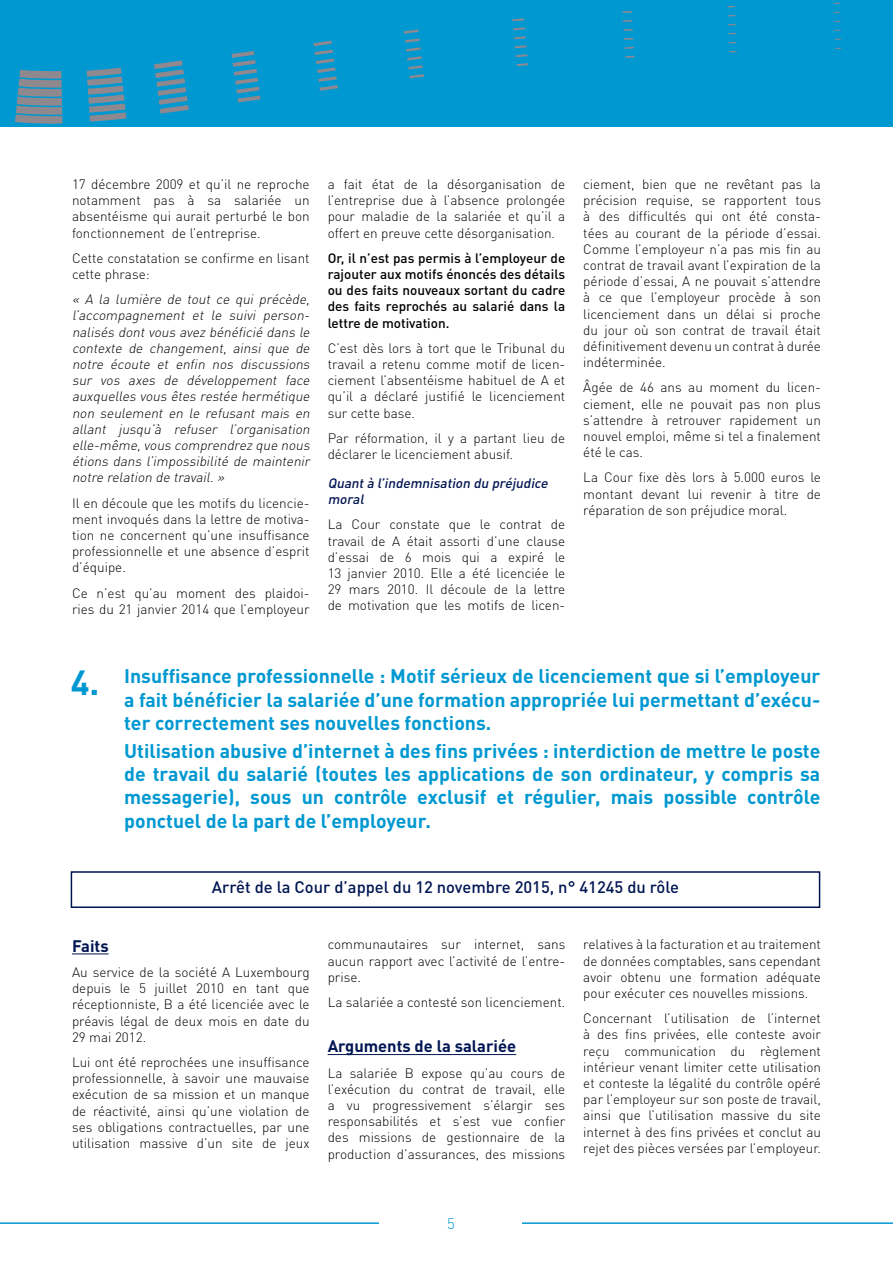
<style>
.page{position:relative;width:893px;height:1263px;background:#fff}
.page>*{position:absolute;margin:0;border:0;box-sizing:border-box;transform-origin:0 0}
.t1{font:700 34.5px "DIN Pro";color:#0098d1}
.t2{font:700 19.5px/23.4px "DIN Pro";color:#0098d1;text-align:justify}
.t3{font:500 16.5px "DIN Pro";color:#001652}
.t4{font:700 16.5px "DIN Pro";color:#001552}
.t5{font:300 15px "DIN Pro";color:#0098d1}
.t6{font:300 13.5px/16.2px "DIN Pro";color:#000;text-align:justify}
.t7{font:italic 300 13.5px/16.2px "DIN Pro";color:#000;text-align:justify}
.t8{font:500 13.5px/16.2px "DIN Pro";color:#000;text-align:justify}
.t9{font:italic 500 13.5px/16.2px "DIN Pro";color:#001552}
</style>
<div class="page">
<hr style="left:0;top:1222px;width:893px;height:2px;background:#0098d1">
<div style="left:380px;top:1217px;width:142px;height:46px;background:#fff"></div>
<hr style="left:0;top:0;width:1px;height:126px;background:#0098d1">
<div style="left:1px;top:0;width:892px;height:126px;background:#0098d1"></div>
<svg style="left:512px;top:18px;width:13px;height:3px"></svg>
<svg style="left:622px;top:11px;width:10px;height:2px"></svg>
<svg style="left:513px;top:27px;width:12px;height:3px"></svg>
<svg style="left:623px;top:20px;width:10px;height:2px"></svg>
<svg style="left:514px;top:36px;width:12px;height:3px"></svg>
<svg style="left:623px;top:29px;width:10px;height:2px"></svg>
<svg style="left:515px;top:45px;width:12px;height:3px"></svg>
<svg style="left:624px;top:38px;width:10px;height:2px"></svg>
<svg style="left:516px;top:54px;width:12px;height:3px"></svg>
<svg style="left:625px;top:47px;width:9px;height:2px"></svg>
<svg style="left:15px;top:70px;width:48px;height:54px;background:#6e8b9e"></svg>
<svg style="left:87px;top:68px;width:40px;height:54px"></svg>
<svg style="left:154px;top:60px;width:35px;height:54px"></svg>
<svg style="left:231px;top:51px;width:30px;height:51px"></svg>
<svg style="left:313px;top:41px;width:25px;height:50px"></svg>
<svg style="left:404px;top:29px;width:20px;height:49px"></svg>
<svg style="left:516px;top:63px;width:13px;height:3px"></svg>
<svg style="left:625px;top:56px;width:10px;height:2px"></svg>
<div style="left:71px;top:871px;width:749px;height:37px;border:2px solid #001552"></div>
<hr style="left:72px;top:953px;width:37px;height:1px;background:#001552">
<hr style="left:328px;top:1054px;width:188px;height:1px;background:#001552">
<p class="t6" style="left:72px;top:175px;width:239px">17 décembre 2009 et qu’il ne reproche notamment pas à sa salariée un absentéisme qui aurait perturbé le bon fonctionnement de l’entreprise.</p>
<p class="t6" style="left:72px;top:249px;width:239px">Cette constatation se confirme en lisant cette phrase:</p>
<p class="t7" style="left:72px;top:291px;width:242px">« A la lumière de tout ce qui précède, l’accompagnement et le suivi person&shy;nalisés dont vous avez bénéficié dans le contexte de changement, ainsi que de notre écoute et enfin nos discussions sur vos axes de développement face auxquelles vous êtes restée hermétique non seulement en le refusant mais en allant jusqu’à refuser l’organisation elle-même,vous comprendrez que nous étions dans l’impossibilité de maintenir notre relation de travail.»</p>
<p class="t6" style="left:72px;top:494px;width:239px">Il en découle que les motifs du licencie&shy;ment invoqués dans la lettre de motiva&shy;tion ne concernent qu’une insuffisance professionnelle et une absence d’esprit d’équipe.</p>
<p class="t6" style="left:72px;top:584px;width:239px">Ce n’est qu’au moment des plaidoi&shy;ries du 21 janvier 2014 que l’employeur</p>
<p class="t6" style="left:328px;top:175px;width:239px">a fait état de la désorganisation de l’entreprise due à l’absence prolongée pour maladie de la salariée et qu’il a offert en preuve cette désorganisation.</p>
<p class="t8" style="left:328px;top:249px;width:239px">Or, il n’est pas permis à l’employeur de rajouter aux motifs énoncés des détails ou des faits nouveaux sortant du cadre des faits reprochés au salarié dans la lettre de motivation.</p>
<p class="t6" style="left:328px;top:339px;width:239px">C’est dès lors à tort que le Tribunal du travail a retenu comme motif de licen&shy;ciement l’absentéisme habituel de A et qu’il a déclaré justifié le licenciement sur cette base.</p>
<p class="t6" style="left:328px;top:429px;width:239px">Par réformation, il y a partant lieu de déclarer le licenciement abusif.</p>
<p class="t9" style="left:328px;top:474px;width:225px">Quantà l’indemnisation du préjudice moral</p>
<p class="t6" style="left:328px;top:516px;width:239px">La Cour constate que le contrat de travail de A était assorti d’une clause d’essai de 6 mois qui a expiré le 13 janvier 2010. Elle a été licenciée le 29 mars 2010. Il découle de la lettre de motivation que les motifs de licen-</p>
<p class="t6" style="left:583px;top:175px;width:239px">ciement, bien que ne revêtant pas la précision requise, se rapportent tous à des difficultés qui ont été consta&shy;tées au courant de la période d’essai.<br>Comme l’employeur n’a pas mis fin au contrat de travail avant l’expiration de la période d’essai, A ne pouvait s’attendre à ce que l’employeur procède à son licenciement dans un délai si proche du jour où son contrat de travail était définitivement devenu un contrat à durée indéterminée.</p>
<p class="t6" style="left:583px;top:379px;width:239px">Âgée de 46 ans au moment du licen&shy;ciement, elle ne pouvait pas non plus s’attendre à retrouver rapidement un nouvel emploi, même si tel a finalement été le cas.</p>
<p class="t6" style="left:583px;top:469px;width:239px">La Cour fixe dès lors à 5.000 euros le montant devant lui revenir à titre de réparation de son préjudice moral.</p>
<h1 class="t1" style="left:71px;top:659px;width:30px">4.</h1>
<h2 class="t2" style="left:124px;top:664px;width:698px">Insuffisance professionnelle : Motif sérieux de licenciement que si l’employeur a fait bénéficier la salariée d’une formation appropriée lui permettant d’exécu&shy;ter correctement ses nouvelles fonctions.</h2>
<p class="t2" style="left:124px;top:738px;width:698px">Utilisation abusive d’internet à des fins privées : interdiction de mettre le poste de travail du salarié (toutes les applications de son ordinateur, y compris sa messagerie), sous un contrôle exclusif et régulier, mais possible contrôle ponctuel de la part de l’employeur.</p>
<p class="t3" style="left:212px;top:876px;width:468px">Arrêt de la Cour d’appel du 12 novembre 2015, n° 41245 du rôle</p>
<p class="t4" style="left:72px;top:934px;width:38px">Faits</p>
<p class="t6" style="left:72px;top:963px;width:239px">Au service de la société A Luxembourg depuis le 5 juillet 2010 en tant que réceptionniste, B a été licenciée avec le préavis légal de deux mois en date du 29 mai 2012.</p>
<p class="t6" style="left:72px;top:1053px;width:239px">Lui ont été reprochées une insuffisance professionnelle, à savoir une mauvaise exécution de sa mission et un manque de réactivité, ainsi qu’une violation de ses obligations contractuelles, par une utilisation massive d’un site de jeux</p>
<p class="t6" style="left:328px;top:936px;width:239px">communautaires sur internet, sans aucun rapport avec l’activité de l’entre&shy;prise.</p>
<p class="t6" style="left:328px;top:993px;width:239px">La salariée a contesté son licenciement.</p>
<p class="t4" style="left:328px;top:1035px;width:190px">Arguments de la salariée</p>
<p class="t6" style="left:328px;top:1064px;width:239px">La salariée B expose qu’au cours de l’exécution du contrat de travail, elle a vu progressivement s’élargir ses responsabilités et s’est vue confier des missions de gestionnaire de la production d’assurances, des missions</p>
<p class="t6" style="left:583px;top:936px;width:239px">relatives à la facturation et au traitement de données comptables, sans cependant avoir obtenu une formation adéquate pour exécuter ces nouvelles missions.</p>
<p class="t6" style="left:583px;top:1010px;width:239px">Concernant l’utilisation de l’internet à des fins privées, elle conteste avoir reçu communication du règlement intérieur venant limiter cette utilisation et conteste la légalité du contrôle opéré par l’employeur sur son poste de travail, ainsi que l’utilisation massive du site internet à des fins privées et conclut au rejet des pièces versées par l’employeur.</p>
<p class="t5" style="left:447px;top:1213px;width:9px">5</p>
</div>
